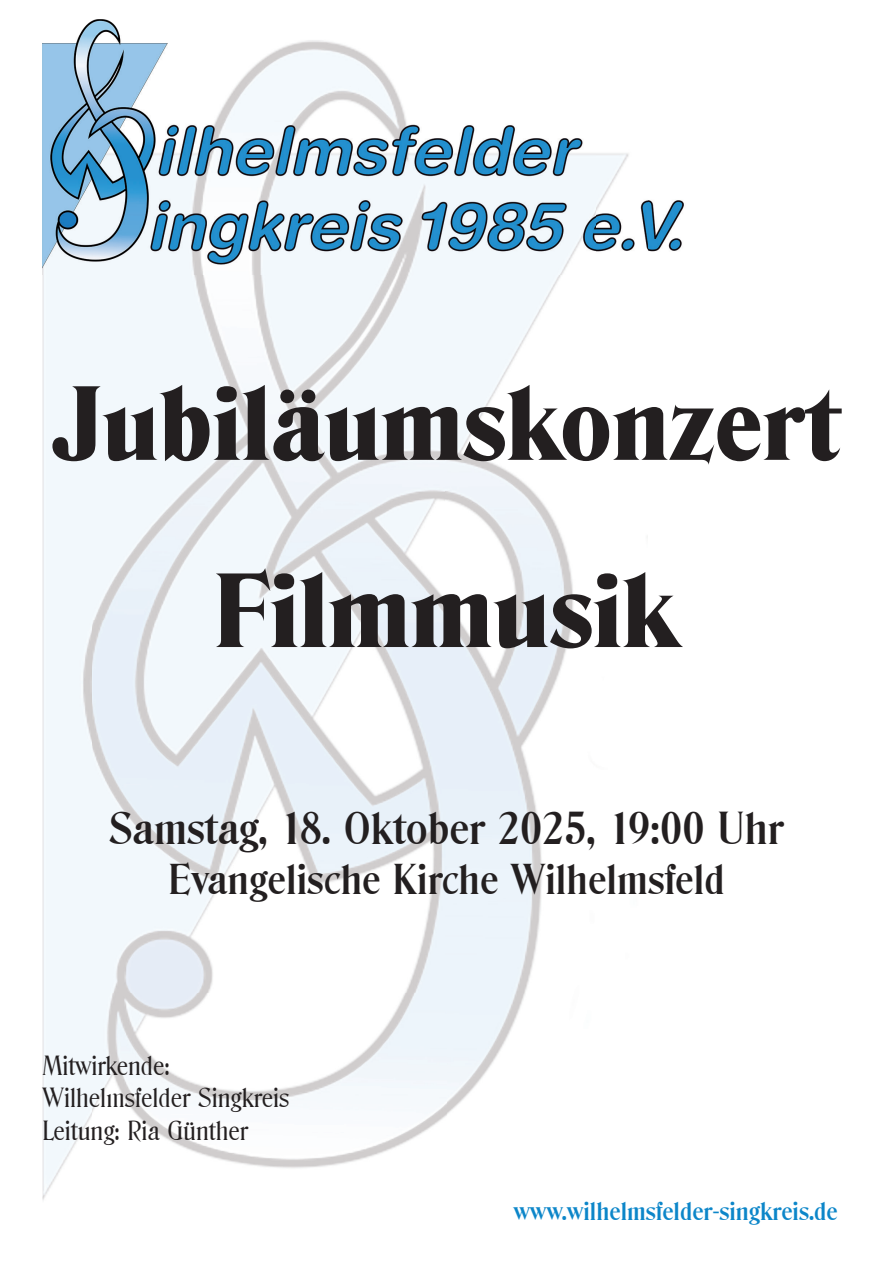
<style>
.page{position:relative;width:893px;height:1263px;background:#fff}
.page>*{position:absolute;margin:0;border:0;box-sizing:border-box;transform-origin:0 0}
.t1{font:800 102px/187.2px "Thomas Becker";color:#231f20;text-align:center}
.t2{font:700 45px "Thomas Becker";color:#231f20}
.t3{font:700 42px "Thomas Becker";color:#231f20}
.t4{font:27px/32.4px "Thomas Becker";color:#231f20}
.t5{font:700 25.5px "Thomas Becker";color:#0c86c9}
</style>
<div class="page">
<img style="left:43px;top:274px;width:49px;height:926px">
<img style="left:92px;top:274px;width:481px;height:894px">
<img style="left:79px;top:19px;width:41px;height:16px">
<img style="left:647px;top:200px;width:37px;height:52px">
<img style="left:43px;top:35px;width:604px;height:239px">
<h1 class="t1" style="left:54px;top:331px;width:787px">Jubiläumskonzert<br>Filmmusik</h1>
<h2 class="t2" style="left:110px;top:801px;width:675px">Samstag, 18. Oktober 2025, 19:00 Uhr</h2>
<h3 class="t3" style="left:168px;top:854px;width:558px">Evangelische Kirche Wilhelmsfeld</h3>
<p class="t4" style="left:43px;top:1049px;width:248px">Mitwirkende:<br>Wilhelmsfelder Singkreis<br>Leitung: Ria Günther</p>
<p class="t5" style="left:513px;top:1196px;width:326px">www.wilhelmsfelder-singkreis.de</p>
</div>
